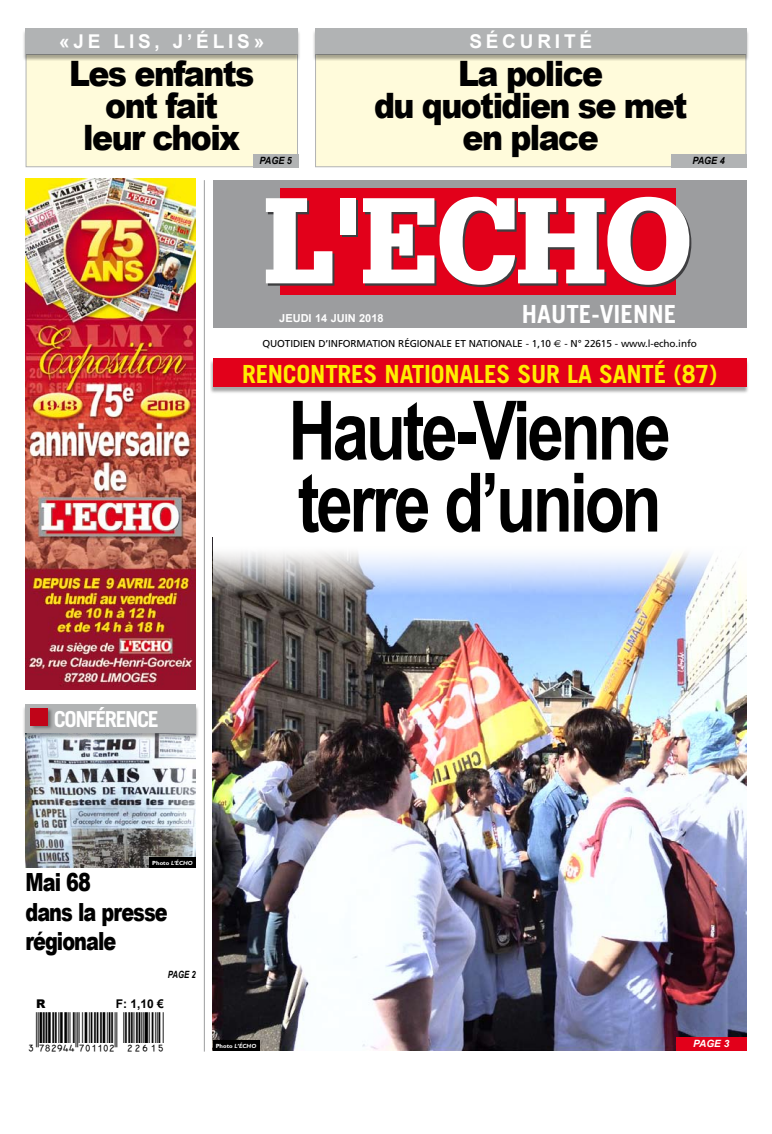
<style>
.page{position:relative;width:772px;height:1134px;background:#fff}
.page>*{position:absolute;margin:0;border:0;box-sizing:border-box;transform-origin:0 0}
.t1{font:700 82px/72px "Arial";letter-spacing:-.05em;color:#000;scale:.8 1}
.t2{font:900 35px/32px "Arial";letter-spacing:-.05em;color:#000;text-align:center;scale:.9 1}
.t3{font:700 25px "Trade Gothic";letter-spacing:-.01em;color:#ffed00}
.t4{font:900 25px/29.1px "Arial";letter-spacing:-.05em;color:#000;scale:.77 1}
.t5{font:700 25px "Trade Gothic";color:#fff}
.t6{font:700 22px "Trade Gothic";letter-spacing:-.07em;color:#fff}
.t7{font:700 19px "Arial";letter-spacing:.2em;color:#fff}
.t8{font:700 12px "Arial";color:#000}
.t9{font:900 12px "Arial";color:#000}
.t10{font:700 11px "Arial";color:#fff}
.t11{font:10px "Frutiger";letter-spacing:-.01em;color:#000}
.t12{font:italic 700 10px "Arial";color:#000;scale:.9 1}
.t13{font:italic 700 10px "Arial";color:#fff}
.t14{font:italic 700 10px "Arial";color:#000;scale:.77 1}
.t15{font:italic 700 6px "Gill Sans";color:#fff}
.s1{font-family:"Euro Sans"}
.s2{font-style:normal}
</style>
<div class="page">
<hr style="left:204px;top:180px;width:1px;height:871px;background:#9c9d9f">
<div style="left:209px;top:360px;width:540px;height:34px;background:#000;opacity:.35"></div>
<div style="left:213px;top:359px;width:533px;height:28px;background:#e2001a"></div>
<img style="left:213px;top:595px;width:533px;height:455px">
<svg style="left:213px;top:552px;width:533px;height:43px"></svg>
<div style="left:213px;top:180px;width:533px;height:148px;background:#9c9d9f"></div>
<div style="left:280px;top:189px;width:395px;height:106px;background:#e2001a"></div>
<svg style="left:342px;top:201px;width:15px;height:36px"></svg>
<svg style="left:266px;top:198px;width:68px;height:88px"></svg>
<div style="left:340px;top:198px;width:15px;height:37px;background:#fff"></div>
<svg style="left:363px;top:197px;width:328px;height:90px"></svg>
<div style="left:213px;top:1040px;width:46px;height:10px;background:#000"></div>
<div style="left:675px;top:1037px;width:71px;height:13px;background:#e2001a"></div>
<img style="left:26px;top:739px;width:170px;height:129px">
<div style="left:22px;top:705px;width:177px;height:34px;background:#000;opacity:.35"></div>
<div style="left:26px;top:704px;width:170px;height:28px;background:#b1b3b4"></div>
<div style="left:30px;top:708px;width:23px;height:23px;background:#000;opacity:.35"></div>
<div style="left:31px;top:709px;width:17px;height:17px;background:#c00418"></div>
<div style="left:149px;top:857px;width:47px;height:11px;background:#000"></div>
<img style="left:26px;top:179px;width:170px;height:510px">
<div style="left:315px;top:54px;width:430px;height:113px;background:#fffbdb"></div>
<div style="left:315px;top:54px;width:431px;height:113px;border:1px solid #b1b3b4"></div>
<div style="left:312px;top:29px;width:437px;height:32px;background:#000;opacity:.35"></div>
<div style="left:315px;top:28px;width:431px;height:26px;background:#b1b3b4"></div>
<div style="left:670px;top:154px;width:76px;height:13px;background:#b1b3b4"></div>
<div style="left:26px;top:54px;width:271px;height:113px;background:#fffbdb"></div>
<div style="left:26px;top:54px;width:272px;height:113px;border:1px solid #b1b3b4"></div>
<div style="left:22px;top:29px;width:279px;height:32px;background:#000;opacity:.35"></div>
<div style="left:26px;top:28px;width:272px;height:26px;background:#b1b3b4"></div>
<div style="left:253px;top:154px;width:45px;height:13px;background:#b1b3b4"></div>
<h3 class="t7" style="left:59px;top:29px;width:206px">«je lis, j’élis»</h3>
<h3 class="t7" style="left:469px;top:29px;width:124px">Sécurité</h3>
<h2 class="t2" style="left:69px;top:56px;width:207px">Les enfants ont fait<br>leur choix</h2>
<p class="t12" style="left:259px;top:154px;width:15px">PAGE</p>
<p class="t12" style="left:287px;top:154px;width:7px">5</p>
<h2 class="t2" style="left:374px;top:56px;width:349px">La police<br>du quotidien se met en place</h2>
<p class="t12" style="left:692px;top:154px;width:15px">PAGE</p>
<p class="t12" style="left:719px;top:154px;width:7px">4</p>
<p class="t10" style="left:279px;top:311px;width:106px">Jeudi 14 juin 2018</p>
<h3 class="t5" style="left:521px;top:299px;width:156px">HAUTE-VIENNE</h3>
<p class="t11" style="left:262px;top:338px;width:436px">QUOTIDIEN D’INFORMATION RÉGIONALE ET NATIONALE - 1,10 <span class="s1">€</span> - N° 22615 - WWW.L-ECHO.INFO</p>
<h3 class="t3" style="left:242px;top:358px;width:476px">RENCONTRES NATIONALES SUR LA SANTÉ (87)</h3>
<h1 class="t1" style="left:288px;top:397px;width:479px">Haute-Vienne terre d’union</h1>
<h3 class="t6" style="left:54px;top:705px;width:106px">CONFÉRENCE</h3>
<p class="t15" style="left:152px;top:859px;width:42px"><span class="s2">Photo</span> L’ÉCHO</p>
<h3 class="t4" style="left:26px;top:867px;width:186px">Mai 68<br>dans la presse régionale</h3>
<p class="t14" style="left:168px;top:968px;width:15px">PAGE</p>
<p class="t14" style="left:191px;top:968px;width:7px">2</p>
<p class="t9" style="left:36px;top:995px;width:11px">R</p>
<p class="t8" style="left:116px;top:996px;width:50px">F: 1,10 €</p>
<p class="t15" style="left:215px;top:1042px;width:42px"><span class="s2">Photo</span> L’ÉCHO</p>
<p class="t13" style="left:692px;top:1037px;width:38px">Page 3</p>
</div>
